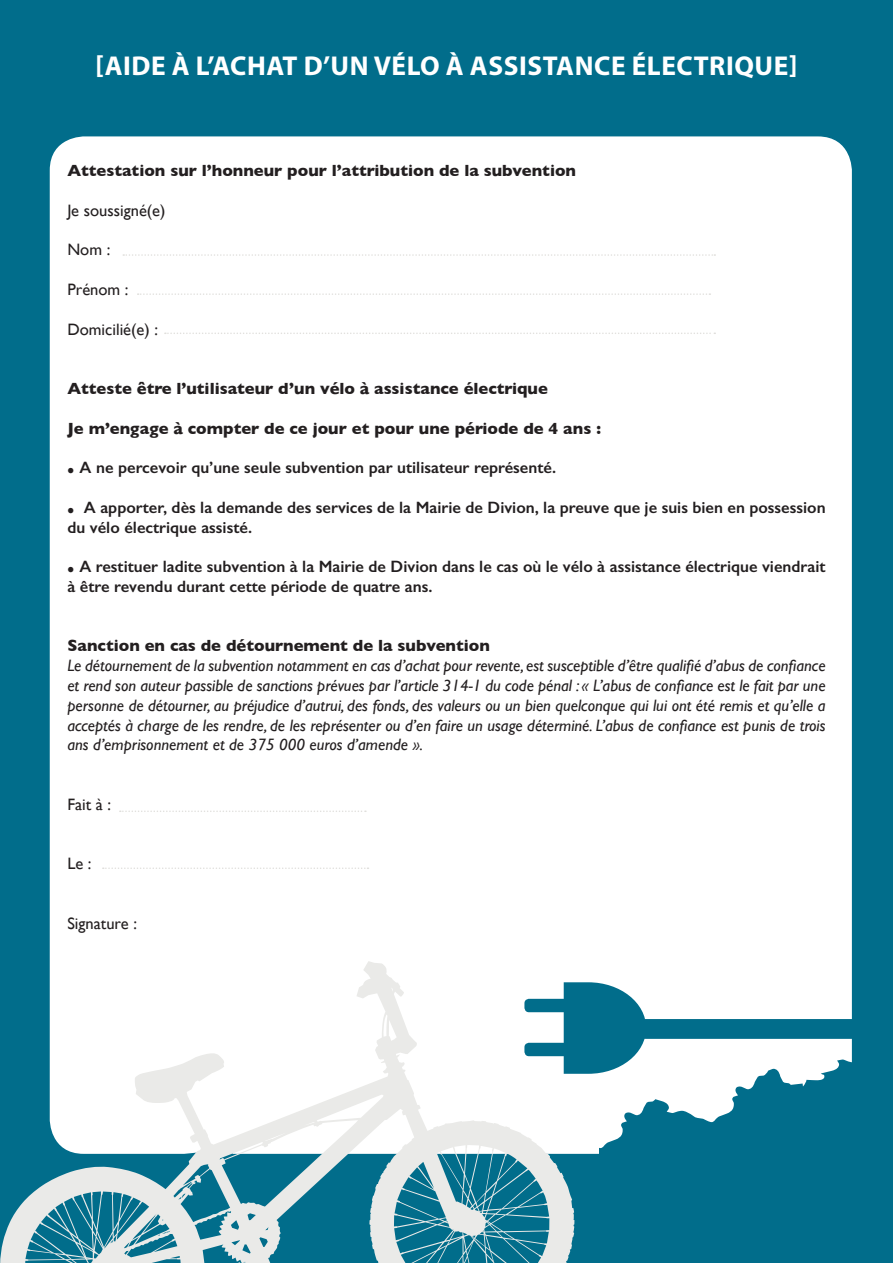
<style>
.page{position:relative;width:893px;height:1263px;background:#016d8b}
.page>*{position:absolute;margin:0;border:0;box-sizing:border-box;transform-origin:0 0}
.t1{font:700 27.3px "Myriad Pro";letter-spacing:.02em;color:#fff}
.t2{font:italic 16.5px/19.8px "Gill Sans";color:#231f20;text-align:justify}
.t3{font:600 16.5px/19.8px "Gill Sans";color:#231f20}
.t4{font:700 16.5px "Gill Sans";color:#231f20}
.t5{font:16.5px "Gill Sans";color:#231f20}
.s1{font-weight:800}
</style>
<div class="page">
<div style="left:50px;top:136px;width:802px;height:1018px;background:#fff;border-radius:34px"></div>
<svg style="left:123px;top:254px;width:592px;height:2px"></svg>
<svg style="left:138px;top:293px;width:572px;height:2px"></svg>
<svg style="left:165px;top:333px;width:550px;height:1px"></svg>
<svg style="left:103px;top:867px;width:265px;height:2px"></svg>
<svg style="left:120px;top:810px;width:246px;height:2px"></svg>
<svg style="left:574px;top:1074px;width:278px;height:160px"></svg>
<svg style="left:0;top:961px;width:574px;height:302px"></svg>
<div style="left:524px;top:999px;width:64px;height:13px;background:#016d8b;border-radius:4px"></div>
<div style="left:524px;top:1043px;width:64px;height:13px;background:#016d8b;border-radius:4px"></div>
<svg style="left:564px;top:982px;width:288px;height:92px"></svg>
<p class="t1" style="left:96px;top:48px;width:703px">[AIDE À L’ACHAT D’UN VÉLO À ASSISTANCE ÉLECTRIQUE]</p>
<p class="t4" style="left:67px;top:158px;width:510px">Attestation sur l’honneur pour l’attribution de la subvention</p>
<p class="t5" style="left:67px;top:200px;width:100px">Je soussigné(e)</p>
<p class="t5" style="left:67px;top:240px;width:44px">Nom :</p>
<p class="t5" style="left:67px;top:280px;width:63px">Prénom :</p>
<p class="t5" style="left:67px;top:319px;width:92px">Domicilié(e) :</p>
<p class="t4" style="left:67px;top:375px;width:482px">Atteste être l’utilisateur d’un vélo à assistance électrique</p>
<p class="t4" style="left:67px;top:415px;width:535px">Je m’engage à compter de ce jour et pour une période de 4 ans :</p>
<p class="t3" style="left:67px;top:458px;width:490px"><span class="s1">.</span> A ne percevoir qu’une seule subvention par utilisateur représenté.</p>
<p class="t3" style="left:67px;top:497px;width:760px"><span class="s1">.</span> A apporter, dès la demande des services de la Mairie de Divion, la preuve que je suis bien en possession du vélo électrique assisté.</p>
<p class="t3" style="left:67px;top:557px;width:760px"><span class="s1">.</span> A restituer ladite subvention à la Mairie de Divion dans le cas où le vélo à assistance électrique viendrait à être revendu durant cette période de quatre ans.</p>
<p class="t4" style="left:67px;top:633px;width:424px">Sanction en cas de détournement de la subvention</p>
<p class="t2" style="left:67px;top:656px;width:760px">Le détournement de la subvention notamment en cas d’achat pour revente, est susceptible d’être qualifié d’abus de confiance et rend son auteur passible de sanctions prévues par l’article 314-1 du code pénal : « L’abus de confiance est le fait par une personne de détourner, au préjudice d’autrui, des fonds, des valeurs ou un bien quelconque qui lui ont été remis et qu’elle a acceptés à charge de les rendre, de les représenter ou d’en faire un usage déterminé. L’abus de confiance est punis de trois ans d’emprisonnement et de 375 000 euros d’amende ».</p>
<p class="t5" style="left:67px;top:794px;width:45px">Fait à :</p>
<p class="t5" style="left:67px;top:854px;width:26px">Le :</p>
<p class="t5" style="left:67px;top:913px;width:71px">Signature :</p>
</div>
